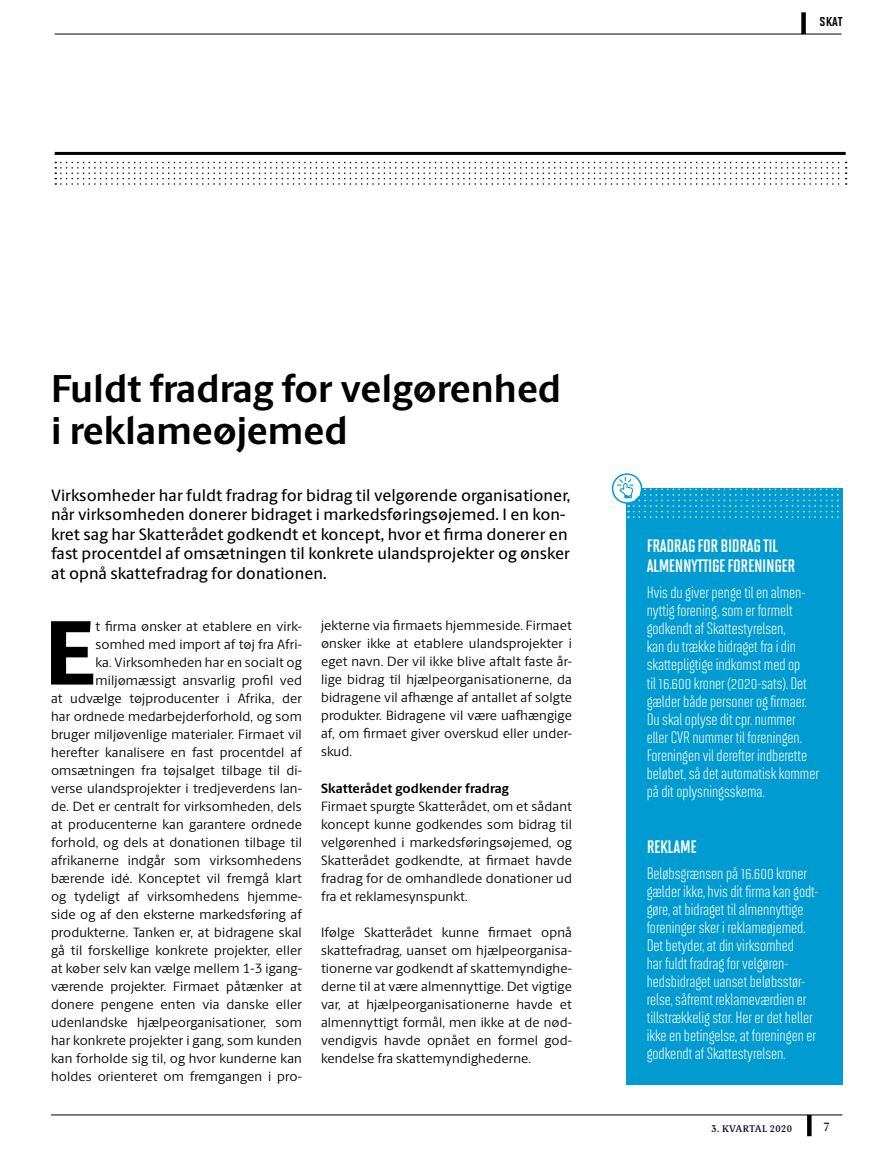
<style>
.page{position:relative;width:893px;height:1149px;background:#fff}
.page>*{position:absolute;margin:0;border:0;box-sizing:border-box;transform-origin:0 0}
.t1{font:800 91.8px "Berling Sans";color:#000}
.t2{font:700 39px/42px "Berling Sans";color:#000}
.t3{font:18px/19.5px "Solano Gothic MVB Bd Cap";letter-spacing:-.02em;color:#fff}
.t4{font:16.5px/18px "Solano Gothic MVB";color:#fff}
.t5{font:500 16.5px/19.5px "Berling Sans";color:#000}
.t6{font:15px "Solano Gothic MVB Bd SC";color:#000}
.t7{font:13.5px/18px "Berling Sans";letter-spacing:.01em;color:#000;text-align:justify}
.t8{font:700 13.5px "Berling Sans";letter-spacing:.01em;color:#000}
.t9{font:12px "Berling Serif Text";color:#000}
.t10{font:600 9.75px "Berling Serif Text";letter-spacing:.04em;color:#131139}
</style>
<div class="page">
<div style="left:807px;top:1114px;width:5px;height:21px;background:#000"></div>
<svg style="left:55px;top:162px;width:792px;height:23px"></svg>
<hr style="left:51px;top:1114px;width:791px;height:1px;background:#000">
<hr style="left:55px;top:34px;width:787px;height:1px;background:#000">
<hr style="left:55px;top:152px;width:791px;height:3px;background:#000">
<div style="left:801px;top:12px;width:5px;height:22px;background:#000"></div>
<div style="left:626px;top:488px;width:216px;height:596px;background:#009bd0"></div>
<svg style="left:612px;top:473px;width:231px;height:44px"></svg>
<p class="t6" style="left:820px;top:13px;width:24px">skat</p>
<h2 class="t2" style="left:51px;top:367px;width:512px">Fuldt fradrag for velgørenhed i reklameøjemed</h2>
<p class="t5" style="left:51px;top:485px;width:521px">Virksomheder har fuldt fradrag for bidrag til velgørende organisationer, når virksomheden donerer bidraget i markedsføringsøjemed. I en kon&shy;kret sag har Skatterådet godkendt et koncept, hvor et firma donerer en fast procentdel af omsætningen til konkrete ulandsprojekter og ønsker at opnå skattefradrag for donationen.</p>
<p class="t7" style="left:51px;top:616px;width:252px;text-align:right">t firma ønsker at etablere en virk&shy;somhed med import af tøj fra Afri-<br>ka. Virksomheden har en socialt og miljømæssigt ansvarlig profil ved<br>at udvælge tøjproducenter i Afrika, der har ordnede medarbejderforhold, og som bruger miljøvenlige materialer. Firmaet vil herefter kanalisere en fast procentdel af omsætningen fra tøjsalget tilbage til di&shy;verse ulandsprojekter i tredjeverdens lan&shy;de. Det er centralt for virksomheden, dels at producenterne kan garantere ordnede forhold, og dels at donationen tilbage til afrikanerne indgår som virksomhedens bærende idé. Konceptet vil fremgå klart og tydeligt af virksomhedens hjemme&shy;side og af den eksterne markedsføring af produkterne. Tanken er, at bidragene skal gå til forskellige konkrete projekter, eller at køber selv kan vælge mellem 1-3 igang&shy;værende projekter. Firmaet påtænker at donere pengene enten via danske eller udenlandske hjælpeorganisationer, som har konkrete projekter i gang, som kunden kan forholde sig til, og hvor kunderne kan holdes orienteret om fremgangen i pro-</p>
<p class="t7" style="left:321px;top:616px;width:252px">jekterne via firmaets hjemmeside. Firmaet ønsker ikke at etablere ulandsprojekter i eget navn. Der vil ikke blive aftalt faste år&shy;lige bidrag til hjælpeorganisationerne, da bidragene vil afhænge af antallet af solgte produkter. Bidragene vil være uafhængige af, om firmaet giver overskud eller under&shy;skud.</p>
<h1 class="t1" style="left:44px;top:596px;width:52px">E</h1>
<p class="t8" style="left:321px;top:779px;width:189px">Skatterådet godkender fradrag</p>
<p class="t7" style="left:321px;top:796px;width:252px">Firmaet spurgte Skatterådet, om et sådant koncept kunne godkendes som bidrag til velgørenhed i markedsføringsøjemed, og Skatterådet godkendte, at firmaet havde fradrag for de omhandlede donationer ud fra et reklamesynspunkt.</p>
<p class="t7" style="left:321px;top:922px;width:252px">Ifølge Skatterådet kunne firmaet opnå skattefradrag, uanset om hjælpeorganisa&shy;tionerne var godkendt af skattemyndighe&shy;derne til at være almennyttige. Det vigtige var, at hjælpeorganisationerne havde et almennyttigt formål, men ikke at de nød&shy;vendigvis havde opnået en formel god&shy;kendelse fra skattemyndighederne.</p>
<h3 class="t3" style="left:647px;top:536px;width:150px">FRADRAG FOR BIDRAG TIL<br>ALMENNYTTIGE FORENINGER</h3>
<p class="t4" style="left:647px;top:583px;width:174px">Hvis du giver penge til en almen&shy;nyttig forening, som er formelt godkendt af Skattestyrelsen,<br>kan du trække bidraget fra i din skattepligtige indkomst med op<br>til 16.600 kroner (2020-sats). Det gælder både personer og firmaer.<br>Du skal oplyse dit cpr. nummer eller CVR nummer til foreningen.<br>Foreningen vil derefter indberette beløbet, så det automatisk kommer på dit oplysningsskema.</p>
<h3 class="t3" style="left:647px;top:836px;width:51px">REKLAME</h3>
<p class="t4" style="left:647px;top:864px;width:173px">Beløbsgrænsen på 16.600 kroner gælder ikke, hvis dit firma kan godt&shy;gøre, at bidraget til almennyttige foreninger sker i reklameøjemed.<br>Det betyder, at din virksomhed<br>har fuldt fradrag for velgøren&shy;hedsbidraget uanset beløbsstør&shy;relse, såfremt reklameværdien er tillstrækkelig stor. Her er det heller ikke en betingelse, at foreningen er godkendt af Skattestyrelsen.</p>
<p class="t10" style="left:711px;top:1121px;width:82px">3. KVARTAL 2020</p>
<p class="t9" style="left:823px;top:1119px;width:8px">7</p>
</div>
